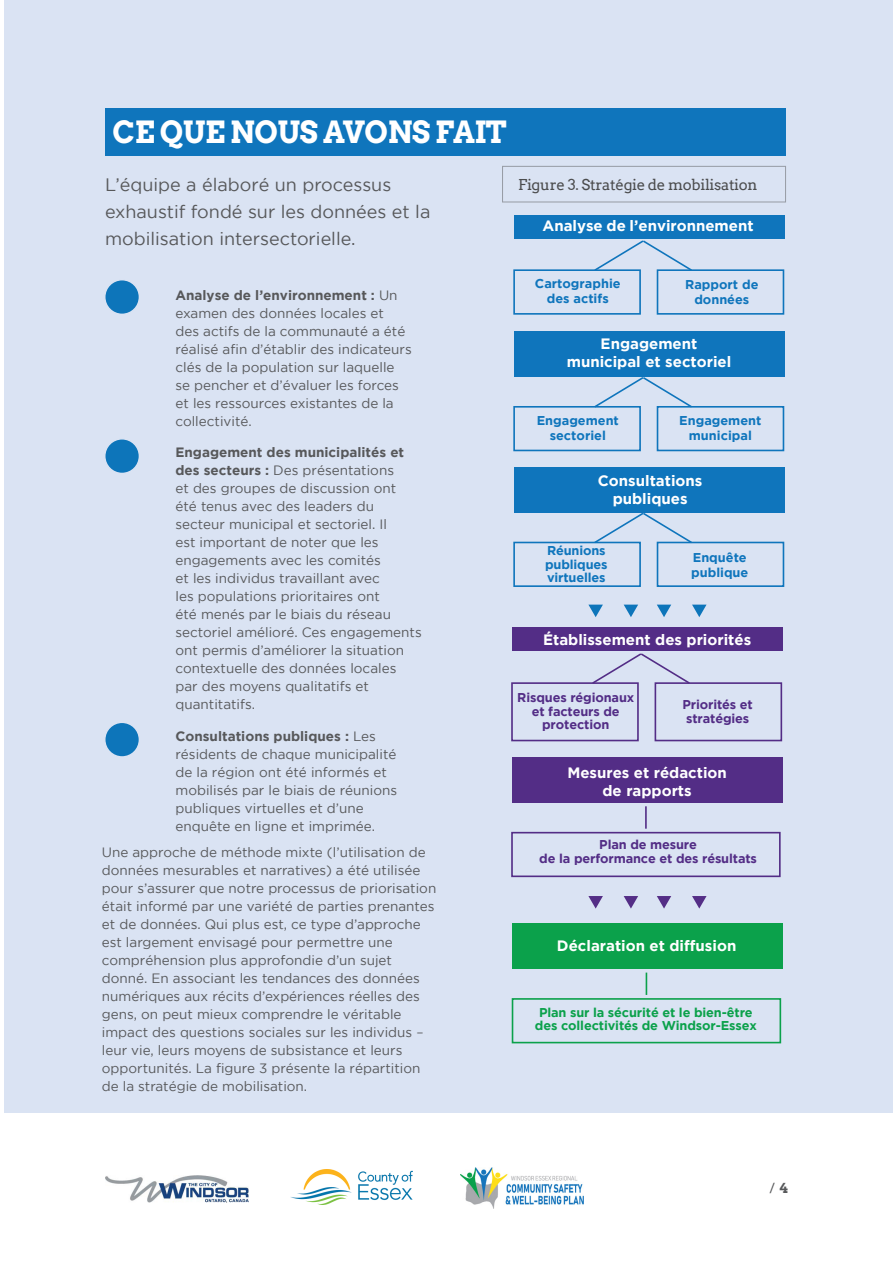
<style>
.page{position:relative;width:893px;height:1263px;background:#fff}
.page>*{position:absolute;margin:0;border:0;box-sizing:border-box;transform-origin:0 0}
.t1{font:700 30px "Arvo";letter-spacing:-.02em;color:#fff}
.t2{font:18px/27px "Gotham";color:#57585a}
.t3{font:700 15px/18px "Gotham";color:#fff;text-align:center}
.t4{font:15px "Arvo";letter-spacing:-.02em;color:#4b4c4d}
.t5{font:13.5px/18px "Gotham";color:#57585a}
.t6{font:13.5px "Arvo";color:#57585a}
.t7{font:700 12.75px/15px "Gotham";color:#0f75bc;text-align:center}
.t8{font:700 12.75px/13.5px "Gotham";letter-spacing:-.01em;color:#532d86;text-align:center}
.t9{font:700 12.75px/13.5px "Gotham";letter-spacing:-.01em;color:#0ba14b;text-align:center}
.s1{font-weight:700}
</style>
<div class="page">
<div style="left:4px;top:0;width:889px;height:1112px;background:#dae3f3"></div>
<img style="left:460px;top:1168px;width:124px;height:41px">
<img style="left:105px;top:1175px;width:144px;height:27px">
<img style="left:290px;top:1169px;width:122px;height:35px">
<div style="left:105px;top:280px;width:34px;height:34px;background:#0d75ba;border-radius:50%"></div>
<div style="left:104px;top:279px;width:36px;height:36px;border:2px solid #dae3f3;border-radius:50%"></div>
<div style="left:105px;top:439px;width:34px;height:34px;background:#0d75ba;border-radius:50%"></div>
<div style="left:104px;top:438px;width:36px;height:36px;border:2px solid #dae3f3;border-radius:50%"></div>
<div style="left:105px;top:722px;width:34px;height:35px;background:#0d75ba;border-radius:50%"></div>
<div style="left:104px;top:721px;width:36px;height:37px;border:2px solid #dae3f3;border-radius:50%"></div>
<div style="left:105px;top:108px;width:681px;height:48px;background:#0f75bc"></div>
<div style="left:514px;top:215px;width:271px;height:23px;background:#0f75bc"></div>
<div style="left:514px;top:332px;width:271px;height:45px;background:#0f75bc"></div>
<div style="left:514px;top:467px;width:271px;height:46px;background:#0f75bc"></div>
<div style="left:513px;top:269px;width:128px;height:46px;border:2px solid #0f75bc"></div>
<div style="left:513px;top:406px;width:128px;height:45px;border:2px solid #0f75bc"></div>
<div style="left:513px;top:542px;width:128px;height:45px;border:2px solid #0f75bc"></div>
<div style="left:657px;top:269px;width:127px;height:46px;border:2px solid #0f75bc"></div>
<div style="left:657px;top:406px;width:127px;height:45px;border:2px solid #0f75bc"></div>
<div style="left:657px;top:542px;width:127px;height:45px;border:2px solid #0f75bc"></div>
<svg style="left:593px;top:240px;width:101px;height:32px"></svg>
<svg style="left:593px;top:377px;width:101px;height:32px"></svg>
<svg style="left:593px;top:513px;width:101px;height:32px"></svg>
<div style="left:512px;top:627px;width:270px;height:24px;background:#532d86"></div>
<div style="left:512px;top:757px;width:270px;height:46px;background:#532d86"></div>
<div style="left:511px;top:682px;width:128px;height:59px;border:2px solid #532d86"></div>
<div style="left:511px;top:832px;width:270px;height:45px;border:2px solid #532d86"></div>
<div style="left:655px;top:682px;width:127px;height:59px;border:2px solid #532d86"></div>
<svg style="left:590px;top:653px;width:102px;height:32px"></svg>
<hr style="left:645px;top:806px;width:2px;height:23px;background:#532d86">
<svg style="left:692px;top:605px;width:14px;height:12px"></svg>
<svg style="left:624px;top:605px;width:14px;height:12px"></svg>
<svg style="left:657px;top:605px;width:14px;height:12px"></svg>
<svg style="left:588px;top:605px;width:15px;height:12px"></svg>
<svg style="left:692px;top:896px;width:14px;height:12px"></svg>
<svg style="left:624px;top:896px;width:14px;height:12px"></svg>
<svg style="left:657px;top:896px;width:14px;height:12px"></svg>
<svg style="left:588px;top:896px;width:15px;height:12px"></svg>
<div style="left:512px;top:924px;width:271px;height:45px;background:#0ba14b"></div>
<div style="left:512px;top:998px;width:269px;height:45px;border:2px solid #0ba14b"></div>
<svg style="left:646px;top:972px;width:1px;height:23px"></svg>
<p class="t1" style="left:112px;top:114px;width:396px">CE QUE NOUS AVONS FAIT</p>
<p class="t2" style="left:105px;top:171px;width:327px">L’équipe a élaboré un processus exhaustif fondé sur les données et la mobilisation intersectorielle.</p>
<p class="t4" style="left:518px;top:176px;width:241px">Figure 3. Stratégie de mobilisation</p>
<p class="t3" style="left:542px;top:217px;width:213px">Analyse de l’environnement</p>
<p class="t5" style="left:176px;top:286px;width:238px"><span class="s1">Analyse de l’environnement :</span> Un examen des données locales et<br>des actifs de la communauté a été réalisé afin d’établir des indicateurs clés de la population sur laquelle se pencher et d’évaluer les forces et les ressources existantes de la collectivité.</p>
<p class="t5" style="left:176px;top:443px;width:248px"><span class="s1">Engagement des municipalités et des secteurs :</span> Des présentations<br>et des groupes de discussion ont<br>été tenus avec des leaders du secteur municipal et sectoriel. Il<br>est important de noter que les engagements avec les comités<br>et les individus travaillant avec<br>les populations prioritaires ont<br>été menés par le biais du réseau sectoriel amélioré. Ces engagements ont permis d’améliorer la situation contextuelle des données locales par des moyens qualitatifs et quantitatifs.</p>
<p class="t5" style="left:176px;top:727px;width:223px"><span class="s1">Consultations publiques :</span> Les résidents de chaque municipalité de la région ont été informés et mobilisés par le biais de réunions publiques virtuelles et d’une enquête en ligne et imprimée.</p>
<p class="t5" style="left:102px;top:843px;width:336px">Une approche de méthode mixte (l’utilisation de données mesurables et narratives) a été utilisée pour s’assurer que notre processus de priorisation était informé par une variété de parties prenantes et de données. Qui plus est, ce type d’approche est largement envisagé pour permettre une compréhension plus approfondie d’un sujet donné. En associant les tendances des données numériques aux récits d’expériences réelles des gens, on peut mieux comprendre le véritable impact des questions sociales sur les individus – leur vie, leurs moyens de subsistance et leurs opportunités. La figure 3 présente la répartition de la stratégie de mobilisation.</p>
<p class="t7" style="left:535px;top:276px;width:87px">Cartographie des actifs</p>
<p class="t7" style="left:685px;top:277px;width:75px">Rapport de données</p>
<p class="t3" style="left:567px;top:334px;width:166px">Engagement municipal et sectoriel</p>
<p class="t7" style="left:537px;top:413px;width:84px">Engagement sectoriel</p>
<p class="t7" style="left:679px;top:413px;width:84px">Engagement municipal</p>
<p class="t3" style="left:598px;top:471px;width:106px">Consultations publiques</p>
<p class="t7" style="left:545px;top:544px;width:64px;line-height:13.5px;text-align:left">Réunions publiques virtuelles</p>
<p class="t7" style="left:691px;top:550px;width:59px;text-align:left">Enquête publique</p>
<p class="t3" style="left:543px;top:630px;width:210px">Établissement des priorités</p>
<p class="t8" style="left:517px;top:691px;width:118px">Risques régionaux et facteurs de protection</p>
<p class="t8" style="left:682px;top:698px;width:72px;text-align:left">Priorités et stratégies</p>
<p class="t3" style="left:567px;top:763px;width:161px">Mesures et rédaction de rapports</p>
<p class="t8" style="left:539px;top:838px;width:219px">Plan de mesure<br>de la performance et des résultats</p>
<p class="t3" style="left:557px;top:936px;width:181px">Déclaration et diffusion</p>
<p class="t9" style="left:535px;top:1005px;width:223px">Plan sur la sécurité et le bien-être des collectivités de Windsor-Essex</p>
<p class="t6" style="left:769px;top:1180px;width:20px">/ <span class="s1">4</span></p>
</div>
